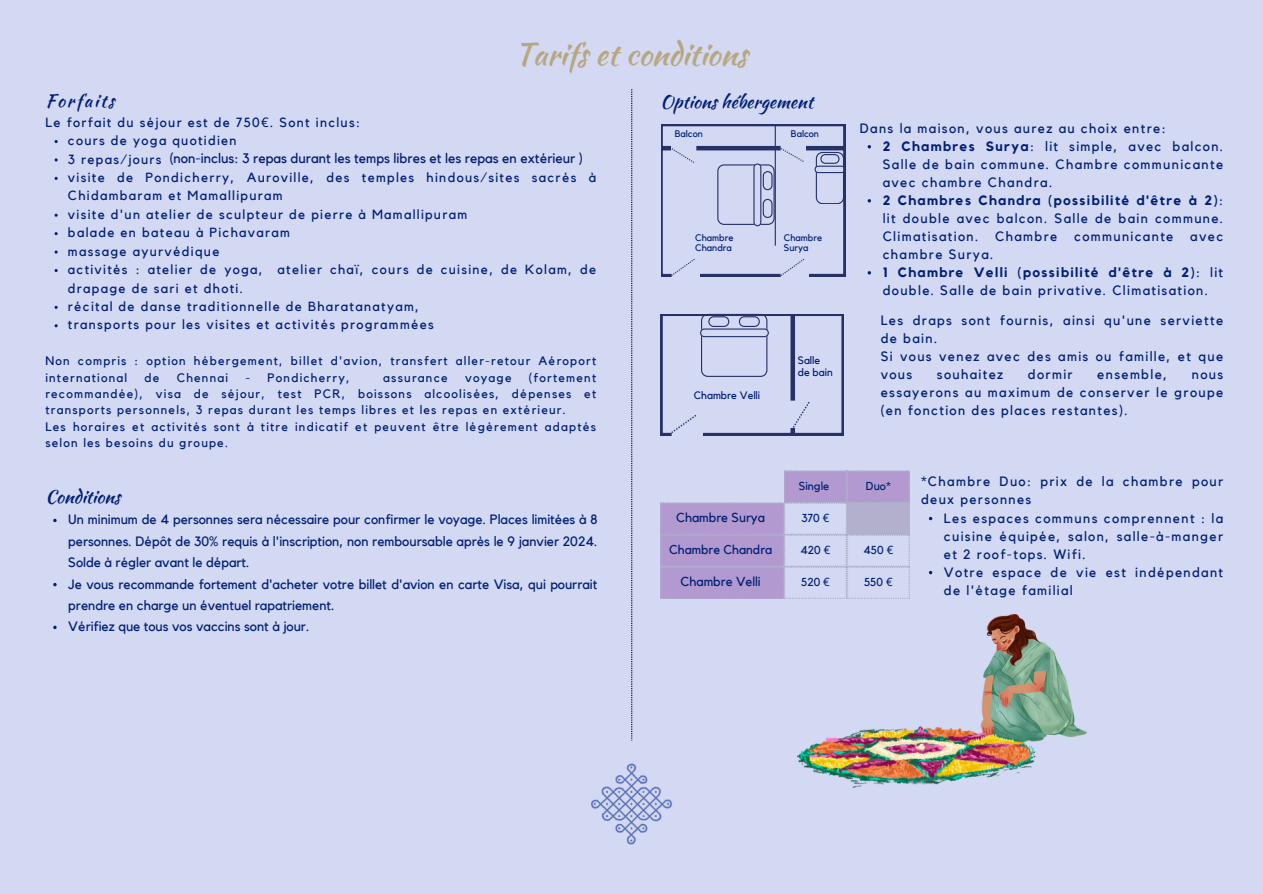
<style>
.page{position:relative;width:1263px;height:894px;background:#fff}
.page>*{position:absolute;margin:0;border:0;box-sizing:border-box;transform-origin:0 0}
.t1{font:30.6px "Kaushan Script";color:#b7a77f}
.t2{font:18px "Kaushan Script";color:#002074}
.t3{font:18px "Kaushan Script";letter-spacing:.1em;color:#002074}
.t4{font:13.8px "Kollektif";color:#011d72}
.t5{font:13.5px/18px "Kollektif";letter-spacing:.1em;color:#002074;text-align:justify}
.t6{font:13.5px/21.3px "Kollektif";color:#002074}
.t7{font:13.2px/18.5px "Kollektif";letter-spacing:.1em;color:#002074}
.t8{font:13.05px "Kollektif";color:#002074}
.t9{font:12.75px "Kollektif";color:#002074}
.t10{font:12.3px/16.4px "Kollektif";letter-spacing:.1em;color:#002074}
.t11{font:11.55px "Kollektif";color:#002074}
.t12{font:10.8px "Kollektif";color:#002074}
.t13{font:9.6px/10.4px "Kollektif";color:#002074}
.s1{font-family:"Noto Sans"}
.s2{font-weight:700}
</style>
<div class="page">
<div style="left:0;top:0;width:1263px;height:893px;background:#d3d8f3"></div>
<img style="left:591px;top:763px;width:81px;height:82px">
<svg style="left:660px;top:470px;width:250px;height:128px"></svg>
<svg style="left:631px;top:89px;width:1px;height:651px"></svg>
<svg style="left:661px;top:124px;width:184px;height:153px"></svg>
<svg style="left:660px;top:314px;width:184px;height:122px"></svg>
<img style="left:798px;top:614px;width:289px;height:173px">
<svg style="left:53px;top:518px;width:4px;height:4px"></svg>
<svg style="left:53px;top:583px;width:4px;height:3px"></svg>
<svg style="left:53px;top:625px;width:4px;height:4px"></svg>
<p class="t1" style="left:515px;top:31px;width:234px">Tarifs et conditions</p>
<p class="t3" style="left:45px;top:88px;width:71px">Forfaits</p>
<p class="t7" style="left:45px;top:113px;width:316px">Le forfait du séjour est de 750<span class="s1">€</span>. Sont inclus:</p>
<p class="t7" style="left:68px;top:132px;width:170px">cours de yoga quotidien</p>
<p class="t7" style="left:68px;top:150px;width:95px">3 repas/jours</p>
<p class="t7" style="left:68px;top:169px;width:530px">visite de Pondicherry, Auroville, des temples hindous/sites sacrés à<br>Chidambaram et Mamallipuram</p>
<p class="t7" style="left:68px;top:205px;width:401px">visite d'un atelier de sculpteur de pierre à Mamallipuram</p>
<p class="t7" style="left:68px;top:224px;width:224px">balade en bateau à Pichavaram</p>
<p class="t7" style="left:68px;top:242px;width:153px">massage ayurvédique</p>
<p class="t7" style="left:68px;top:261px;width:530px">activités : atelier de yoga, atelier chaï, cours de cuisine, de Kolam, de drapage de sari et dhoti.</p>
<p class="t7" style="left:68px;top:297px;width:353px">récital de danse traditionnelle de Bharatanatyam,</p>
<p class="t7" style="left:68px;top:316px;width:367px">transports pour les visites et activités programmées</p>
<p class="t4" style="left:170px;top:152px;width:415px">(non-inclus: 3 repas durant les temps libres et les repas en extérieur )</p>
<p class="t10" style="left:45px;top:353px;width:552px">Non compris : option hébergement, billet d'avion, transfert aller-retour Aéroport international</p>
<p class="t10" style="left:45px;top:369px;width:552px;text-align:justify;text-indent:483px">(fortement recommandée), visa de séjour, test PCR, boissons alcoolisées, dépenses et transports personnels, 3 repas durant les temps libres et les repas en extérieur.</p>
<p class="t10" style="left:45px;top:418px;width:552px">Les horaires et activités sont à titre indicatif et peuvent être légèrement adaptés selon les besoins du groupe.</p>
<p class="t10" style="left:144px;top:369px;width:16px">de</p>
<p class="t10" style="left:177px;top:369px;width:53px">Chennai</p>
<p class="t10" style="left:245px;top:369px;width:106px">- Pondicherry,</p>
<p class="t10" style="left:383px;top:369px;width:66px">assurance</p>
<p class="t10" style="left:465px;top:369px;width:48px">voyage</p>
<p class="t2" style="left:660px;top:88px;width:154px">Options hébergement</p>
<p class="t13" style="left:675px;top:129px;width:30px">Balcon</p>
<p class="t13" style="left:791px;top:129px;width:30px">Balcon</p>
<p class="t13" style="left:695px;top:232px;width:40px">Chambre<br>Chandra</p>
<p class="t13" style="left:784px;top:232px;width:40px">Chambre<br>Surya</p>
<p class="t12" style="left:694px;top:390px;width:68px">Chambre Velli</p>
<p class="t12" style="left:798px;top:355px;width:24px">Salle</p>
<p class="t12" style="left:798px;top:367px;width:36px">de bain</p>
<p class="t5" style="left:860px;top:119px;width:307px">Dans la maison, vous aurez au choix entre:</p>
<p class="t5" style="left:883px;top:137px;width:342px"><span class="s2">2 Chambres Surya</span>: lit simple, avec balcon.<br>Salle de bain commune. Chambre communicante avec chambre Chandra.</p>
<p class="t5" style="left:883px;top:191px;width:342px"><span class="s2">2 Chambres Chandra (possibilité d'être à 2)</span>: lit double avec balcon. Salle de bain commune.<br>Climatisation. Chambre communicante avec chambre Surya.</p>
<p class="t5" style="left:883px;top:263px;width:342px"><span class="s2">1 Chambre Velli (possibilité d'être à 2)</span>: lit double. Salle de bain privative. Climatisation.</p>
<p class="t5" style="left:881px;top:311px;width:344px">Les draps sont fournis, ainsi qu'une serviette de bain.</p>
<p class="t5" style="left:881px;top:347px;width:344px">Si vous venez avec des amis ou famille, et que vous</p>
<p class="t5" style="left:937px;top:365px;width:68px">souhaitez</p>
<p class="t5" style="left:1028px;top:365px;width:46px">dormir</p>
<p class="t5" style="left:1097px;top:365px;width:71px">ensemble,</p>
<p class="t5" style="left:881px;top:365px;width:344px;text-indent:311px">nous essayerons au maximum de conserver le groupe (en fonction des places restantes).</p>
<p class="t2" style="left:45px;top:483px;width:77px">Conditions</p>
<p class="t5" style="left:68px;top:509px;width:531px;line-height:21.3px">Un minimum de 4 personnes sera nécessaire pour confirmer le voyage. Places limitées à 8 personnes. Dépôt de 30% requis à l'inscription, non remboursable après le 9 janvier 2024.<br>Solde à régler avant le départ.</p>
<p class="t6" style="left:68px;top:573px;width:531px">Je vous recommande fortement d'acheter votre billet d'avion en carte Visa, qui pourrait prendre en charge un éventuel rapatriement.</p>
<p class="t6" style="left:68px;top:616px;width:242px">Vérifiez que tous vos vaccins sont à jour.</p>
<p class="t8" style="left:676px;top:511px;width:90px">Chambre Surya</p>
<p class="t9" style="left:669px;top:543px;width:105px">Chambre Chandra</p>
<p class="t8" style="left:681px;top:575px;width:82px">Chambre Velli</p>
<p class="t11" style="left:799px;top:480px;width:32px">Single</p>
<p class="t11" style="left:866px;top:480px;width:26px">Duo*</p>
<p class="t11" style="left:801px;top:512px;width:30px">370 <span class="s1">€</span></p>
<p class="t11" style="left:800px;top:544px;width:31px">420 <span class="s1">€</span></p>
<p class="t11" style="left:863px;top:544px;width:31px">450 <span class="s1">€</span></p>
<p class="t11" style="left:801px;top:576px;width:30px">520 <span class="s1">€</span></p>
<p class="t11" style="left:864px;top:576px;width:30px">550 <span class="s1">€</span></p>
<p class="t5" style="left:921px;top:473px;width:304px">*Chambre Duo: prix de la chambre pour deux personnes</p>
<p class="t5" style="left:944px;top:509px;width:281px">Les espaces communs comprennent : la cuisine équipée, salon, salle-à-manger et 2 roof-tops. Wifi.</p>
<p class="t5" style="left:944px;top:563px;width:281px">Votre espace de vie est indépendant de l'étage familial</p>
</div>
